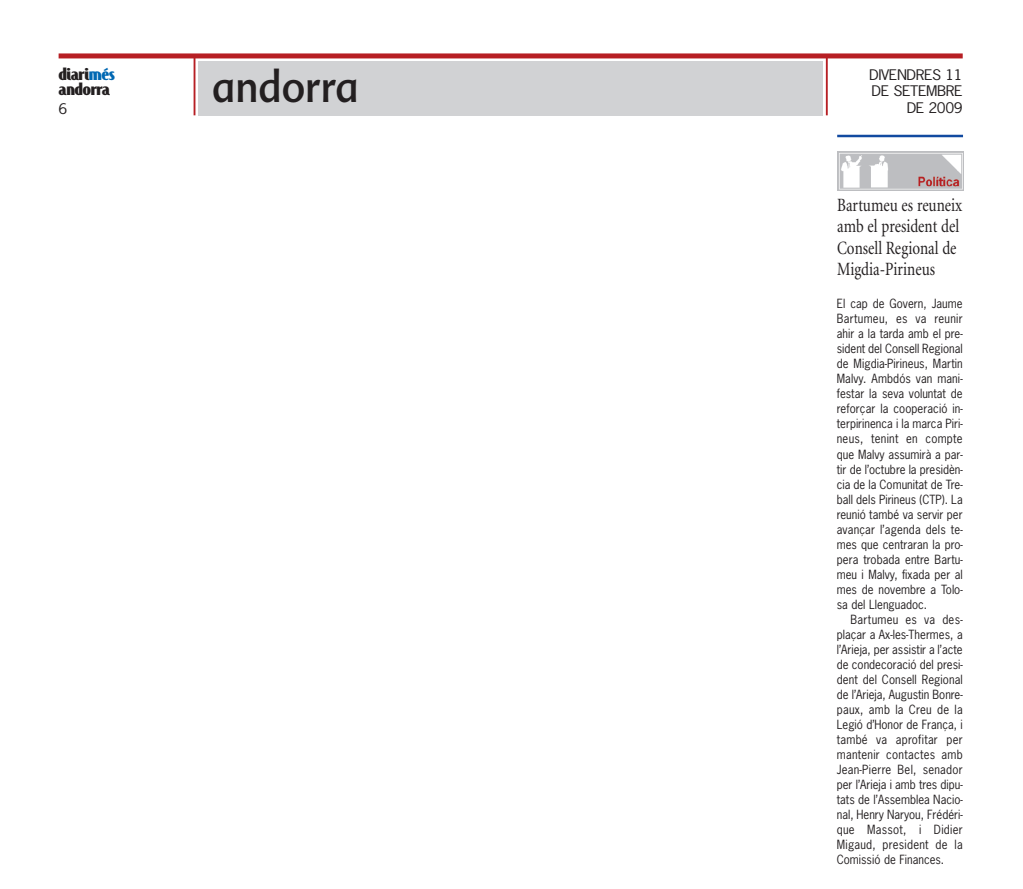
<style>
.page{position:relative;width:1023px;height:889px;background:#fff}
.page>*{position:absolute;margin:0;border:0;box-sizing:border-box;transform-origin:0 0}
.t1{font:43.75px "Advert";color:#231f20;scale:.9 1}
.t2{font:18.75px/21.2px "Minion";color:#231f20;scale:.8 1}
.t3{font:700 18.75px/15px "Jandoni";letter-spacing:-.02em;color:#231f20;scale:1.12 1}
.t4{font:13.75px/16.5px "News Gothic";letter-spacing:-.03em;color:#231f20;scale:1.12 1}
.t5{font:11.88px/15px "News Gothic";color:#231f20;text-align:justify;scale:.95 1}
.s1{color:#0168b3}
</style>
<div class="page">
<div style="left:198px;top:61px;width:624px;height:54px;background:#d1d2d4"></div>
<hr style="left:825px;top:56px;width:2px;height:59px;background:#b71f24">
<div style="left:59px;top:53px;width:903px;height:5px;background:#b71f24"></div>
<hr style="left:193px;top:56px;width:2px;height:59px;background:#b71f24">
<hr style="left:837px;top:135px;width:125px;height:2px;background:#114aa0">
<img style="left:837px;top:151px;width:125px;height:39px">
<h2 class="t3" style="left:59px;top:66px;width:52px">diari<span class="s1">més </span>andorra</h2>
<p class="t4" style="left:59px;top:100px;width:9px">6</p>
<h1 class="t1" style="left:212px;top:61px;width:164px">andorra</h1>
<p class="t4" style="left:869px;top:67px;width:85px">DIVENDRES 11<br>DE SETEMBRE</p>
<p class="t4" style="left:906px;top:100px;width:51px">DE 2009</p>
<h2 class="t2" style="left:837px;top:196px;width:158px">Bartumeu es reuneix amb el president del<br>Consell Regional de<br>Migdia-Pirineus</h2>
<p class="t5" style="left:836px;top:297px;width:134px">El cap de Govern, Jaume Bartumeu, es va reunir ahir a la tarda amb el pre&shy;sident del Consell Regional de Migdia-Pirineus, Martin Malvy. Ambdós van mani&shy;festar la seva voluntat de reforçar la cooperació in&shy;terpirinenca i la marca Piri&shy;neus, tenint en compte que Malvy assumirà a par&shy;tir de l’octubre la presidèn&shy;cia de la Comunitat de Tre&shy;ball dels Pirineus (CTP). La reunió també va servir per avançar l’agenda dels te&shy;mes que centraran la pro&shy;pera trobada entre Bartu&shy;meu i Malvy, fixada per al mes de novembre a Tolo&shy;sa del Llenguadoc.</p>
<p class="t5" style="left:836px;top:612px;width:134px;text-indent:14px">Bartumeu es va des&shy;plaçar a Ax-les-Thermes, a l’Arieja, per assistir a l’acte de condecoració del presi&shy;dent del Consell Regional de l’Arieja, Augustin Bonre&shy;paux, amb la Creu de la Legió d’Honor de França, i també va aprofitar per mantenir contactes amb Jean-Pierre Bel, senador per l’Arieja i amb tres dipu&shy;tats de l’Assemblea Nacio&shy;nal, Henry Naryou, Frédéri&shy;que Massot, i Didier Migaud, president de la Comissió de Finances.</p>
</div>
